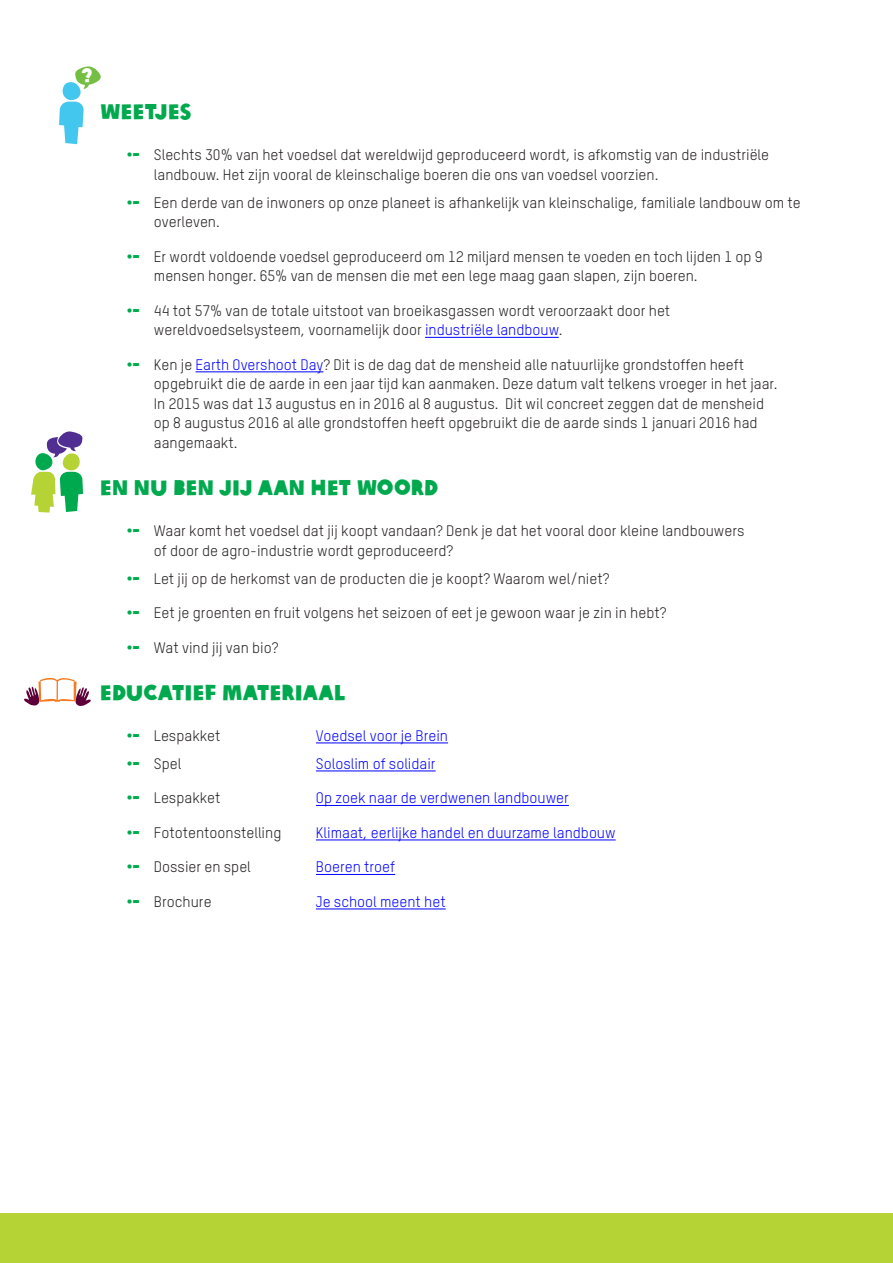
<style>
.page{position:relative;width:893px;height:1263px;background:#fff}
.page>*{position:absolute;margin:0;border:0;box-sizing:border-box;transform-origin:0 0}
.List_Paragraph{font:21px "Oxfam Global Headline";color:#00a94e}
.t1{font:19.2px "Oxfam Global Headline";color:#fff}
.List_Paragraph-2{font:15px/19.5px "Oxfam TSTARPRO";color:#231f20}
.List_Paragraph-3{font:15px "Oxfam TSTARPRO";color:#00f}
.s1{font-family:"Oxfam Global Headline";color:#00a94e}
.s2{color:#00f}
</style>
<div class="page">
<div style="left:0;top:1213px;width:893px;height:50px;background:#b5d334"></div>
<hr style="left:425px;top:337px;width:134px;height:1px;background:#00f">
<hr style="left:196px;top:371px;width:127px;height:1px;background:#00f">
<hr style="left:316px;top:742px;width:132px;height:1px;background:#00f">
<hr style="left:316px;top:770px;width:120px;height:1px;background:#00f">
<hr style="left:316px;top:805px;width:253px;height:1px;background:#00f">
<hr style="left:316px;top:839px;width:300px;height:1px;background:#00f">
<hr style="left:316px;top:874px;width:79px;height:1px;background:#00f">
<hr style="left:316px;top:908px;width:130px;height:1px;background:#00f">
<svg style="left:31px;top:431px;width:52px;height:82px"></svg>
<svg style="left:24px;top:677px;width:67px;height:29px"></svg>
<svg style="left:59px;top:66px;width:42px;height:78px"></svg>
<p class="t1" style="left:82px;top:59px;width:12px">?</p>
<p class="List_Paragraph" style="left:100px;top:94px;width:93px">WEETJES</p>
<p class="List_Paragraph-2" style="left:154px;top:145px;width:617px;text-indent:-27px"><span class="s1">•-</span> Slechts 30% van het voedsel dat wereldwijd geproduceerd wordt, is afkomstig van de industriële landbouw. Het zijn vooral de kleinschalige boeren die ons van voedsel voorzien.</p>
<p class="List_Paragraph-2" style="left:154px;top:193px;width:648px;text-indent:-27px"><span class="s1">•-</span> Een derde van de inwoners op onze planeet is afhankelijk van kleinschalige, familiale landbouw om te overleven.</p>
<p class="List_Paragraph-2" style="left:154px;top:247px;width:610px;text-indent:-27px"><span class="s1">•-</span> Er wordt voldoende voedsel geproduceerd om 12 miljard mensen te voeden en toch lijden 1 op 9 mensen honger. 65% van de mensen die met een lege maag gaan slapen, zijn boeren.</p>
<p class="List_Paragraph-2" style="left:154px;top:301px;width:518px;text-indent:-27px"><span class="s1">•-</span> 44 tot 57% van de totale uitstoot van broeikasgassen wordt veroorzaakt door het wereldvoedselsysteem, voornamelijk door <span class="s2">industriële landbouw</span>.</p>
<p class="List_Paragraph-2" style="left:154px;top:355px;width:625px;text-indent:-27px"><span class="s1">•-</span> Ken je <span class="s2">Earth Overshoot Day</span>? Dit is de dag dat de mensheid alle natuurlijke grondstoffen heeft opgebruikt die de aarde in een jaar tijd kan aanmaken. Deze datum valt telkens vroeger in het jaar.<br>In 2015 was dat 13 augustus en in 2016 al 8 augustus. Dit wil concreet zeggen dat de mensheid op 8 augustus 2016 al alle grondstoffen heeft opgebruikt die de aarde sinds 1 januari 2016 had aangemaakt.</p>
<p class="List_Paragraph" style="left:100px;top:470px;width:340px">EN NU BEN JIJ AAN HET WOORD</p>
<p class="List_Paragraph-2" style="left:154px;top:521px;width:592px;text-indent:-27px"><span class="s1">•-</span> Waar komt het voedsel dat jij koopt vandaan? Denk je dat het vooral door kleine landbouwers of door de agro-industrie wordt geproduceerd?</p>
<p class="List_Paragraph-2" style="left:127px;top:568px;width:484px"><span class="s1">•-</span> Let jij op de herkomst van de producten die je koopt? Waarom wel/niet?</p>
<p class="List_Paragraph-2" style="left:127px;top:603px;width:541px"><span class="s1">•-</span> Eet je groenten en fruit volgens het seizoen of eet je gewoon waar je zin in hebt?</p>
<p class="List_Paragraph-2" style="left:127px;top:637px;width:153px"><span class="s1">•-</span> Wat vind jij van bio?</p>
<p class="List_Paragraph" style="left:100px;top:675px;width:247px">EDUCATIEF MATERIAAL</p>
<p class="List_Paragraph-2" style="left:127px;top:726px;width:95px"><span class="s1">•-</span> Lespakket</p>
<p class="List_Paragraph-3" style="left:316px;top:726px;width:134px">Voedsel voor je Brein</p>
<p class="List_Paragraph-2" style="left:127px;top:754px;width:56px"><span class="s1">•-</span> Spel</p>
<p class="List_Paragraph-3" style="left:316px;top:754px;width:121px">Soloslim of solidair</p>
<p class="List_Paragraph-2" style="left:127px;top:788px;width:95px"><span class="s1">•-</span> Lespakket</p>
<p class="List_Paragraph-3" style="left:316px;top:789px;width:254px">Op zoek naar de verdwenen landbouwer</p>
<p class="List_Paragraph-2" style="left:127px;top:823px;width:156px"><span class="s1">•-</span> Fototentoonstelling</p>
<p class="List_Paragraph-3" style="left:316px;top:823px;width:301px">Klimaat, eerlijke handel en duurzame landbouw</p>
<p class="List_Paragraph-2" style="left:127px;top:857px;width:126px"><span class="s1">•-</span> Dossier en spel</p>
<p class="List_Paragraph-3" style="left:316px;top:858px;width:81px">Boeren troef</p>
<p class="List_Paragraph-2" style="left:127px;top:892px;width:86px"><span class="s1">•-</span> Brochure</p>
<p class="List_Paragraph-3" style="left:316px;top:892px;width:131px">Je school meent het</p>
</div>
